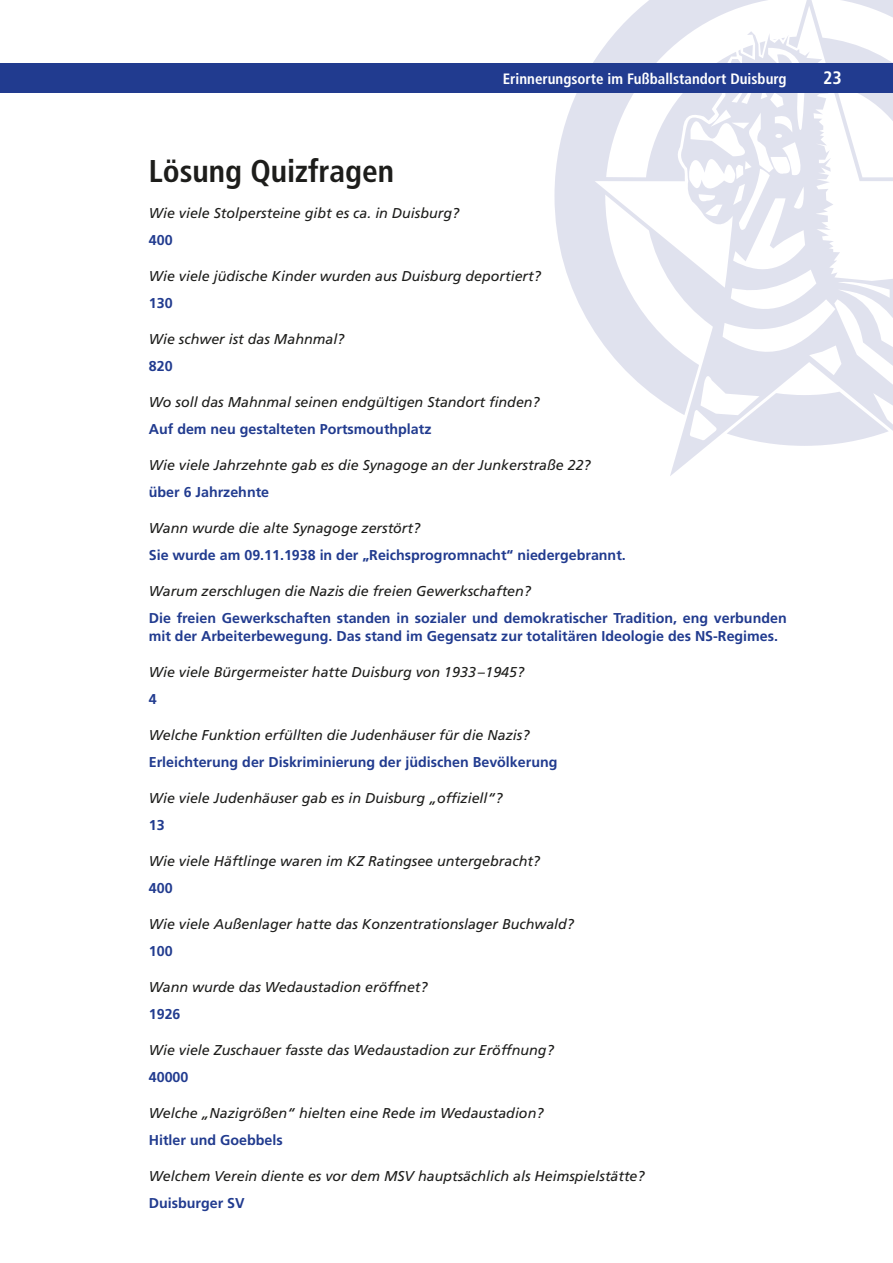
<style>
.page{position:relative;width:893px;height:1263px;background:#fff}
.page>*{position:absolute;margin:0;border:0;box-sizing:border-box;transform-origin:0 0}
.t1{font:700 condensed 31.5px "Frutiger LT Std";color:#1d1d1b}
.t2{font:700 condensed 18px "Frutiger LT Std";color:#fff}
.t3{font:700 condensed 15px "Frutiger LT Std";color:#fff}
.t4{font:italic 14.25px "Frutiger LT Std";color:#1d1d1b}
.t5{font:700 14.25px/18px "Frutiger LT Std";color:#213b8f}
</style>
<div class="page">
<svg style="left:554px;top:0;width:339px;height:476px"></svg>
<div style="left:0;top:63px;width:893px;height:29px;background:#213b8f"></div>
<p class="t3" style="left:503px;top:70px;width:285px">Erinnerungsorte im Fußballstandort Duisburg</p>
<p class="t2" style="left:823px;top:67px;width:20px">23</p>
<h1 class="t1" style="left:149px;top:152px;width:247px">Lösung Quizfragen</h1>
<p class="t4" style="left:149px;top:204px;width:312px">Wie viele Stolpersteine gibt es ca. in Duisburg?</p>
<p class="t5" style="left:149px;top:231px;width:25px">400</p>
<p class="t4" style="left:149px;top:267px;width:393px">Wie viele jüdische Kinder wurden aus Duisburg deportiert?</p>
<p class="t5" style="left:149px;top:294px;width:25px">130</p>
<p class="t4" style="left:149px;top:330px;width:197px">Wie schwer ist das Mahnmal?</p>
<p class="t5" style="left:149px;top:357px;width:25px">820</p>
<p class="t4" style="left:149px;top:393px;width:392px">Wo soll das Mahnmal seinen endgültigen Standort finden?</p>
<p class="t5" style="left:149px;top:420px;width:284px">Auf dem neu gestalteten Portsmouthplatz</p>
<p class="t4" style="left:149px;top:456px;width:443px">Wie viele Jahrzehnte gab es die Synagoge an der Junkerstraße 22?</p>
<p class="t5" style="left:149px;top:483px;width:122px">über 6 Jahrzehnte</p>
<p class="t4" style="left:149px;top:519px;width:273px">Wann wurde die alte Synagoge zerstört?</p>
<p class="t5" style="left:149px;top:546px;width:478px">Sie wurde am 09.11.1938 in der „Reichsprogromnacht“ niedergebrannt.</p>
<p class="t4" style="left:149px;top:582px;width:384px">Warum zerschlugen die Nazis die freien Gewerkschaften?</p>
<p class="t5" style="left:149px;top:609px;width:639px">Die freien Gewerkschaften standen in sozialer und demokratischer Tradition, eng verbunden mit der Arbeiterbewegung. Das stand im Gegensatz zur totalitären Ideologie des NS-Regimes.</p>
<p class="t4" style="left:149px;top:663px;width:377px">Wie viele Bürgermeister hatte Duisburg von 1933–1945?</p>
<p class="t5" style="left:149px;top:690px;width:9px">4</p>
<p class="t4" style="left:149px;top:726px;width:382px">Welche Funktion erfüllten die Judenhäuser für die Nazis?</p>
<p class="t5" style="left:149px;top:753px;width:410px">Erleichterung der Diskriminierung der jüdischen Bevölkerung</p>
<p class="t4" style="left:149px;top:789px;width:355px">Wie viele Judenhäuser gab es in Duisburg „offiziell“?</p>
<p class="t5" style="left:149px;top:816px;width:17px">13</p>
<p class="t4" style="left:149px;top:852px;width:393px">Wie viele Häftlinge waren im KZ Ratingsee untergebracht?</p>
<p class="t5" style="left:149px;top:879px;width:25px">400</p>
<p class="t4" style="left:149px;top:915px;width:427px">Wie viele Außenlager hatte das Konzentrationslager Buchwald?</p>
<p class="t5" style="left:149px;top:942px;width:25px">100</p>
<p class="t4" style="left:149px;top:978px;width:280px">Wann wurde das Wedaustadion eröffnet?</p>
<p class="t5" style="left:149px;top:1005px;width:33px">1926</p>
<p class="t4" style="left:149px;top:1041px;width:406px">Wie viele Zuschauer fasste das Wedaustadion zur Eröffnung?</p>
<p class="t5" style="left:149px;top:1068px;width:41px">40000</p>
<p class="t4" style="left:149px;top:1104px;width:396px">Welche „Nazigrößen“ hielten eine Rede im Wedaustadion?</p>
<p class="t5" style="left:149px;top:1131px;width:135px">Hitler und Goebbels</p>
<p class="t4" style="left:149px;top:1167px;width:497px">Welchem Verein diente es vor dem MSV hauptsächlich als Heimspielstätte?</p>
<p class="t5" style="left:149px;top:1194px;width:97px">Duisburger SV</p>
</div>
